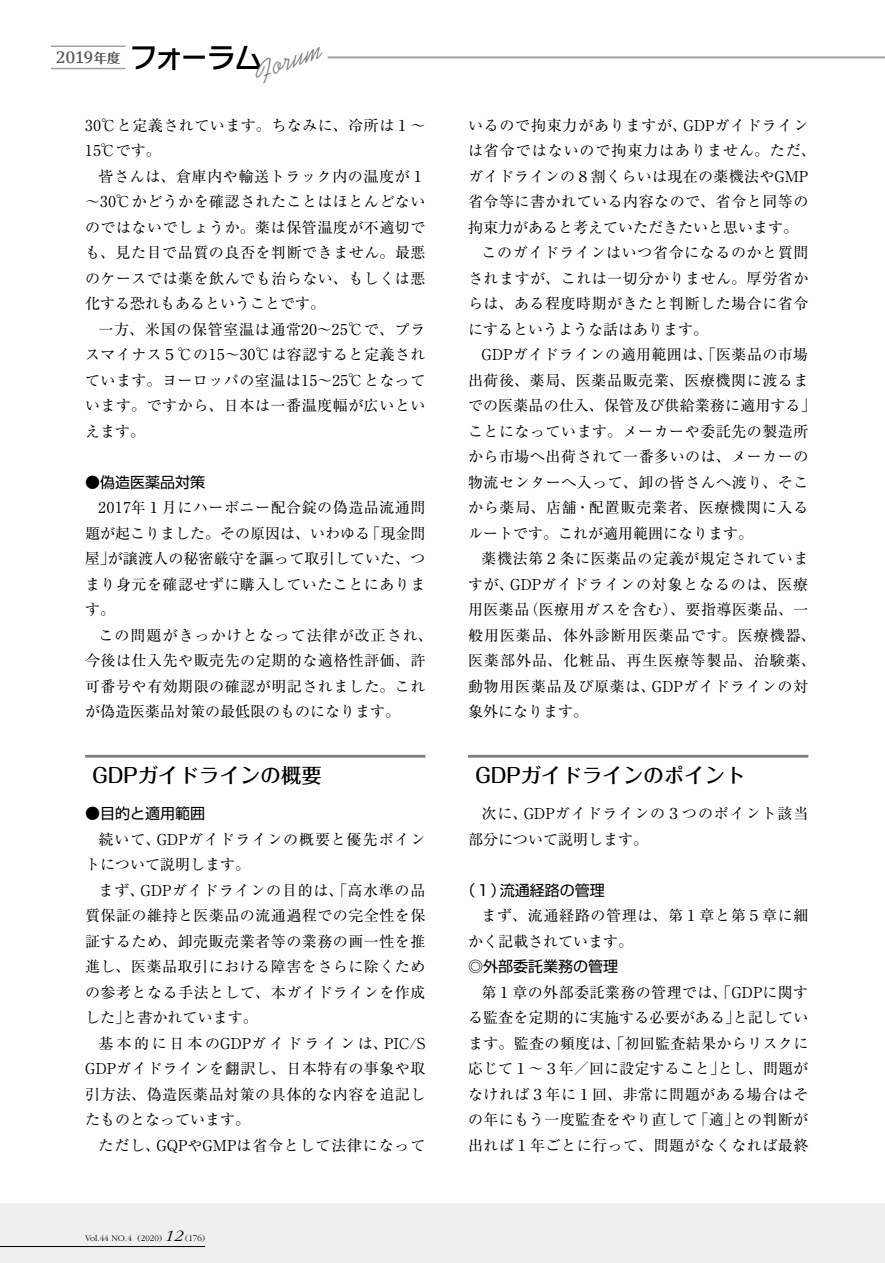
<style>
.page{position:relative;width:885px;height:1263px;background:#fff}
.page>*{position:absolute;margin:0;border:0;box-sizing:border-box;transform-origin:0 0}
.t1{font:italic 30px "Kaufmann";color:#7d7d7d}
.t2{font:500 27.9px "Typelabo N Std";letter-spacing:-.035em;color:#000}
.t3{font:500 20.25px "Folk Pro";letter-spacing:.01em;color:#000}
.t4{font:15px/25.5px "Ryumin Pro";letter-spacing:.035em;color:#000;text-align:justify}
.t5{font:15px/25.5px "Ryumin Pro";letter-spacing:.06em;color:#000}
.t6{font:15px "Shin Go Pro";color:#000}
.t7{font:15px "Ryumin Pro";letter-spacing:.055em;color:#000}
.t8{font:300 9px "Garamond";color:#000}
.s1{font-family:"Lino Letter";font-size:16.8px;color:#595757}
.s2{font-style:italic;font-size:16.5px}
</style>
<div class="page">
<div style="left:0;top:1203px;width:884px;height:60px;background:#efefef"></div>
<hr style="left:0;top:1246px;width:205px;height:1px;background:#000">
<hr style="left:327px;top:56px;width:557px;height:2px;background:#9fa0a0">
<hr style="left:85px;top:755px;width:340px;height:3px;background:#7d7d7d">
<hr style="left:468px;top:755px;width:340px;height:3px;background:#7d7d7d">
<hr style="left:51px;top:68px;width:74px;height:1px;background:#9fa0a0">
<hr style="left:51px;top:46px;width:74px;height:1px;background:#9fa0a0">
<h2 class="t2" style="left:56px;top:36px;width:208px"><span class="s1">2019</span><sup>年度</sup> フォーラム</h2>
<h1 class="t1" style="left:247px;top:55px;width:73px;rotate:-20deg">Forum</h1>
<p class="t4" style="left:85px;top:111px;width:342px">30℃と定義されています。ちなみに、冷所は１～<br>15℃です。</p>
<p class="t4" style="left:85px;top:162px;width:342px;text-indent:14px">皆さんは、倉庫内や輸送トラック内の温度が１～30℃かどうかを確認されたことはほとんどないのではないでしょうか。薬は保管温度が不適切でも、見た目で品質の良否を判断できません。最悪のケースでは薬を飲んでも治らない、もしくは悪化する恐れもあるということです。</p>
<p class="t4" style="left:85px;top:315px;width:342px;text-indent:14px">一方、米国の保管室温は通常20～25℃で、プラスマイナス５℃の15～30℃は容認すると定義されています。ヨーロッパの室温は15～25℃となっています。ですから、日本は一番温度幅が広いといえます。</p>
<p class="t6" style="left:85px;top:469px;width:121px">●偽造医薬品対策</p>
<p class="t4" style="left:85px;top:494px;width:342px;text-indent:14px">2017年１月にハーボニー配合錠の偽造品流通問題が起こりました。その原因は、いわゆる「現金問屋」が譲渡人の秘密厳守を謳って取引していた、つまり身元を確認せずに購入していたことにあります。</p>
<p class="t4" style="left:85px;top:621px;width:349px;text-align:left;text-indent:14px">この問題がきっかけとなって法律が改正され、今後は仕入先や販売先の定期的な適格性評価、許可番号や有効期限の確認が明記されました。これが偽造医薬品対策の最低限のものになります。</p>
<h3 class="t3" style="left:93px;top:758px;width:231px">GDPガイドラインの概要</h3>
<p class="t6" style="left:85px;top:801px;width:121px">●目的と適用範囲</p>
<p class="t5" style="left:85px;top:825px;width:342px;text-indent:14px">続いて、GDPガイドラインの概要と優先ポイントについて説明します。</p>
<p class="t4" style="left:85px;top:876px;width:342px;text-indent:14px">まず、GDPガイドラインの目的は、「高水準の品質保証の維持と医薬品の流通過程での完全性を保証するため、卸売販売業者等の業務の画一性を推進し、医薬品取引における障害をさらに除くための参考となる手法として、本ガイドラインを作成した」と書かれています。</p>
<p class="t4" style="left:85px;top:1029px;width:342px;text-indent:14px">基本的に日本のGDPガイドラインは、PIC/S GDPガイドラインを翻訳し、日本特有の事象や取引方法、偽造医薬品対策の具体的な内容を追記したものとなっています。</p>
<p class="t7" style="left:99px;top:1133px;width:328px">ただし、GQPやGMPは省令として法律になって</p>
<p class="t8" style="left:85px;top:1233px;width:121px">Vol.44 NO.4 (2020) <span class="s2">12</span> (176)</p>
<p class="t4" style="left:468px;top:111px;width:349px;text-align:left">いるので拘束力がありますが、GDPガイドラインは省令ではないので拘束力はありません。ただ、ガイドラインの８割くらいは現在の薬機法やGMP省令等に書かれている内容なので、省令と同等の拘束力があると考えていただきたいと思います。</p>
<p class="t4" style="left:468px;top:239px;width:342px;text-indent:14px">このガイドラインはいつ省令になるのかと質問されますが、これは一切分かりません。厚労省からは、ある程度時期がきたと判断した場合に省令にするというような話はあります。</p>
<p class="t4" style="left:468px;top:341px;width:349px;text-align:left;text-indent:14px">GDPガイドラインの適用範囲は、「医薬品の市場出荷後、薬局、医薬品販売業、医療機関に渡るまでの医薬品の仕入、保管及び供給業務に適用する」ことになっています。メーカーや委託先の製造所から市場へ出荷されて一番多いのは、メーカーの物流センターへ入って、卸の皆さんへ渡り、そこから薬局、店舗・配置販売業者、医療機関に入るルートです。これが適用範囲になります。</p>
<p class="t4" style="left:468px;top:545px;width:349px;text-align:left;text-indent:14px">薬機法第２条に医薬品の定義が規定されていますが、GDPガイドラインの対象となるのは、医療用医薬品（医療用ガスを含む）、要指導医薬品、一般用医薬品、体外診断用医薬品です。医療機器、医薬部外品、化粧品、再生医療等製品、治験薬、動物用医薬品及び原薬は、GDPガイドラインの対象外になります。</p>
<h3 class="t3" style="left:475px;top:758px;width:271px">GDPガイドラインのポイント</h3>
<p class="t5" style="left:468px;top:800px;width:342px;text-indent:14px">次に、GDPガイドラインの３つのポイント該当部分について説明します。</p>
<p class="t6" style="left:460px;top:877px;width:146px">（１）流通経路の管理</p>
<p class="t4" style="left:468px;top:902px;width:342px;text-indent:14px">まず、流通経路の管理は、第１章と第５章に細かく記載されています。</p>
<p class="t6" style="left:468px;top:954px;width:151px">◎外部委託業務の管理</p>
<p class="t4" style="left:468px;top:978px;width:342px;text-indent:14px">第１章の外部委託業務の管理では、「GDPに関する監査を定期的に実施する必要がある」と記しています。監査の頻度は、「初回監査結果からリスクに応じて１～３年／回に設定すること」とし、問題がなければ３年に１回、非常に問題がある場合はその年にもう一度監査をやり直して「適」との判断が出れば１年ごとに行って、問題がなくなれば最終</p>
</div>
